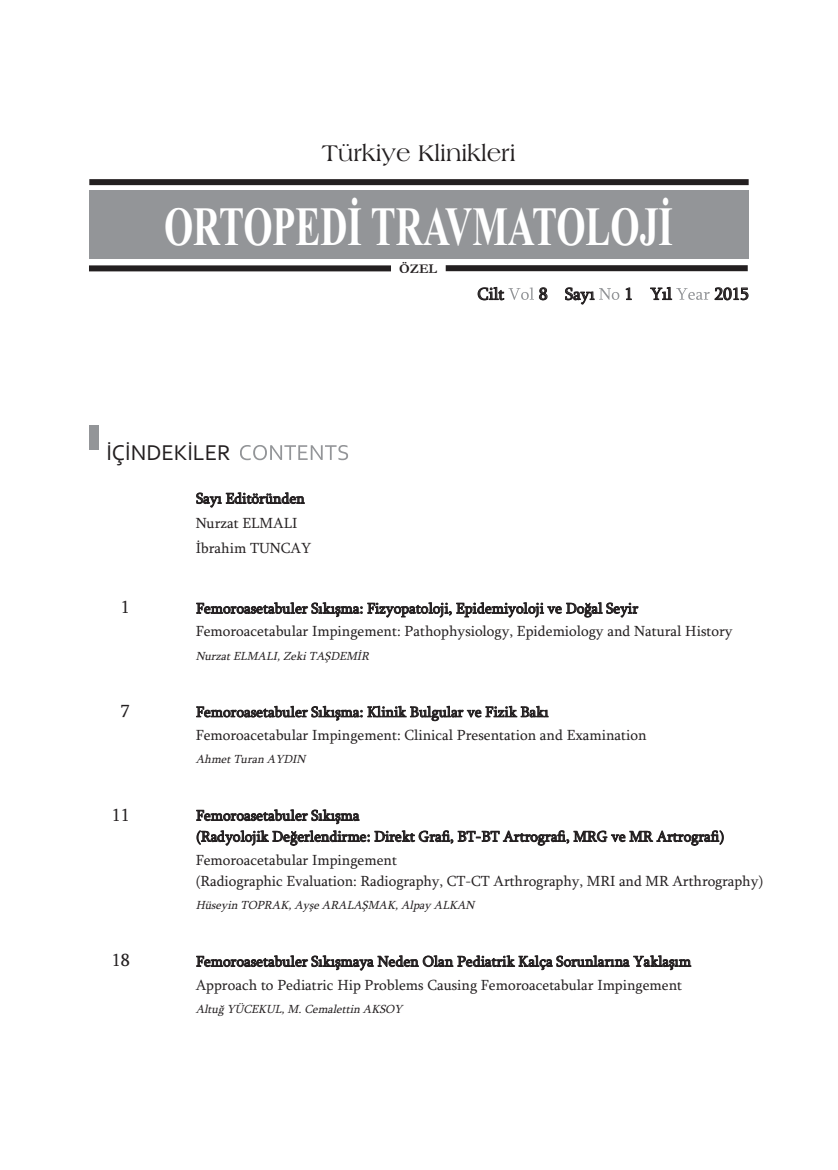
<style>
.page{position:relative;width:838px;height:1170px;background:#fff}
.page>*{position:absolute;margin:0;border:0;box-sizing:border-box;transform-origin:0 0}
.t1{font:700 55.35px "Times New Roman";color:#fff;scale:.68 1}
.t2{font:24px "Americana BT Roman";color:#231f20}
.t3{font:22.5px "Corbel";color:#231f20}
.t4{font:18px "Sylfaen";color:#231f20}
.t5{font:17.25px "Sylfaen";color:#231f20}
.t6{font:15px/24.8px "Sylfaen";color:#231f20}
.t7{font:700 13.5px "Garamond";color:#231f20}
.t8{font:italic 12px "Sylfaen";color:#231f20}
</style>
<div class="page">
<svg style="left:240px;top:445px;width:108px;height:15px"></svg>
<div style="left:89px;top:425px;width:10px;height:25px;background:#939598"></div>
<div style="left:89px;top:191px;width:659px;height:68px;background:#939598"></div>
<div style="left:89px;top:179px;width:659px;height:6px;background:#231f20"></div>
<div style="left:89px;top:265px;width:302px;height:6px;background:#231f20"></div>
<div style="left:446px;top:265px;width:301px;height:6px;background:#231f20"></div>
<svg style="left:508px;top:287px;width:26px;height:13px"></svg>
<svg style="left:599px;top:288px;width:20px;height:12px"></svg>
<svg style="left:676px;top:288px;width:34px;height:12px"></svg>
<h2 class="t2" style="left:322px;top:138px;width:195px">Türkiye Klinikleri</h2>
<h1 class="t1" style="left:164px;top:193px;width:750px">ORTOPEDİ TRAVMATOLOJİ</h1>
<p class="t7" style="left:399px;top:260px;width:39px">ÖZEL</p>
<p class="t5" style="left:477px;top:283px;width:28px">Cilt</p>
<p class="t5" style="left:539px;top:283px;width:57px">8 Sayı</p>
<p class="t5" style="left:624px;top:283px;width:49px">1 Yıl</p>
<p class="t5" style="left:714px;top:283px;width:36px">2015</p>
<h3 class="t3" style="left:106px;top:439px;width:126px">İÇİNDEKİLER</h3>
<p class="t6" style="left:196px;top:486px;width:117px">Sayı Editöründen<br>Nurzat ELMALI<br>İbrahim TUNCAY</p>
<p class="t4" style="left:121px;top:596px;width:10px">1</p>
<p class="t6" style="left:196px;top:596px;width:538px;line-height:23.1px">Femoroasetabuler Sıkışma: Fizyopatoloji, Epidemiyoloji ve Doğal Seyir<br>Femoroacetabular Impingement: Pathophysiology, Epidemiology and Natural History</p>
<p class="t8" style="left:196px;top:648px;width:178px">Nurzat ELMALI, Zeki TAŞDEMİR</p>
<p class="t4" style="left:121px;top:700px;width:10px">7</p>
<p class="t6" style="left:196px;top:700px;width:452px;line-height:23.2px">Femoroasetabuler Sıkışma: Klinik Bulgular ve Fizik Bakı<br>Femoroacetabular Impingement: Clinical Presentation and Examination</p>
<p class="t8" style="left:196px;top:752px;width:114px">Ahmet Turan AYDIN</p>
<p class="t4" style="left:112px;top:804px;width:19px">11</p>
<p class="t6" style="left:196px;top:804px;width:530px;line-height:21px">Femoroasetabuler Sıkışma<br>(Radyolojik Değerlendirme: Direkt Grafi, BT-BT Artrografi, MRG ve MR Artrografi)</p>
<p class="t6" style="left:196px;top:849px;width:569px;line-height:21px">Femoroacetabular Impingement<br>(Radiographic Evaluation: Radiography, CT-CT Arthrography, MRI and MR Arthrography)</p>
<p class="t8" style="left:196px;top:897px;width:283px">Hüseyin TOPRAK, Ayşe ARALAŞMAK, Alpay ALKAN</p>
<p class="t4" style="left:112px;top:949px;width:19px">18</p>
<p class="t6" style="left:196px;top:949px;width:497px;line-height:23.2px">Femoroasetabuler Sıkışmaya Neden Olan Pediatrik Kalça Sorunlarına Yaklaşım<br>Approach to Pediatric Hip Problems Causing Femoroacetabular Impingement</p>
<p class="t8" style="left:196px;top:1001px;width:211px">Altuğ YÜCEKUL, M. Cemalettin AKSOY</p>
</div>
